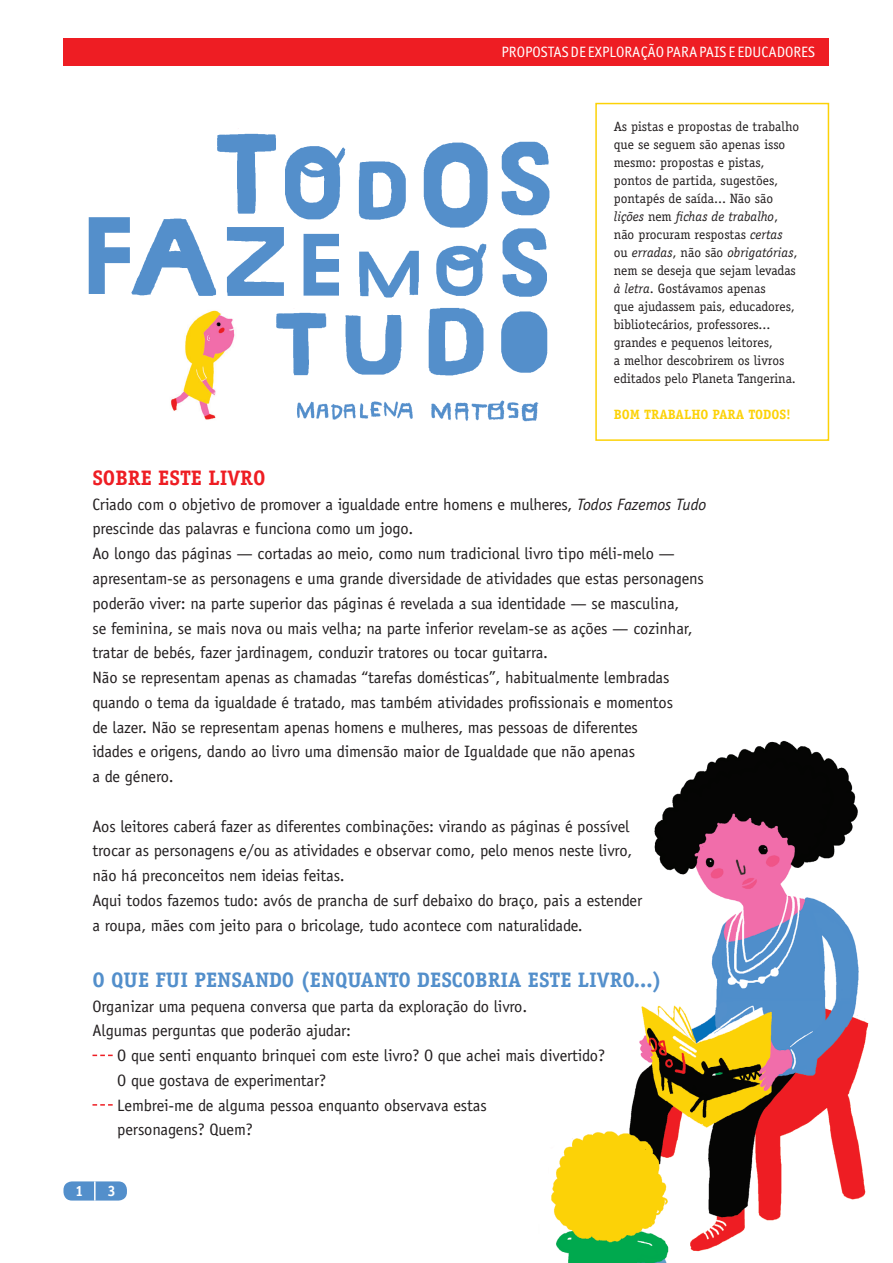
<style>
.page{position:relative;width:893px;height:1263px;background:#fff}
.page>*{position:absolute;margin:0;border:0;box-sizing:border-box;transform-origin:0 0}
.tit1{font:700 21px "Officina Serif";color:#538fcb}
.tit1-2{font:700 21px "Officina Serif";color:#ee1d23}
.texto{font:16.5px/24.8px "Officina Sans";letter-spacing:-.01em;color:#231f20}
.t1{font:15px "Officina Sans";color:#fff}
.t2{font:700 15px "Officina Serif";color:#fff}
.t3{font:13.5px/18px "Officina Serif";color:#231f20}
.t4{font:700 13.5px "Officina Serif";color:#fcd207}
.s1{font-style:italic}
</style>
<div class="page">
<div style="left:64px;top:38px;width:765px;height:28px;background:#ee1d23"></div>
<div style="left:63px;top:1181px;width:64px;height:19px;background:#538fcb;border-radius:9px"></div>
<svg style="left:94px;top:1181px;width:2px;height:19px"></svg>
<img style="left:551px;top:740px;width:318px;height:523px">
<svg style="left:92px;top:1054px;width:21px;height:2px"></svg>
<svg style="left:92px;top:1104px;width:21px;height:1px"></svg>
<div style="left:595px;top:103px;width:234px;height:338px;border:2px solid #fcd207"></div>
<img style="left:88px;top:133px;width:462px;height:289px">
<img style="left:163px;top:309px;width:94px;height:113px">
<p class="t1" style="left:501px;top:43px;width:315px">PROPOSTAS DE EXPLORAÇÃO PARA PAIS E EDUCADORES</p>
<p class="t3" style="left:614px;top:118px;width:187px">As pistas e propostas de trabalho que se seguem são apenas isso mesmo: propostas e pistas, pontos de partida, sugestões, pontapés de saída... Não são <span class="s1">lições</span> nem <span class="s1">fichas de trabalho</span>, não procuram respostas <span class="s1">certas </span>ou <span class="s1">erradas</span>, não são <span class="s1">obrigatórias</span>, nem se deseja que sejam levadas <span class="s1">à letra</span>. Gostávamos apenas<br>que ajudassem pais, educadores, bibliotecários, professores... grandes e pequenos leitores,<br>a melhor descobrirem os livros editados pelo Planeta Tangerina.</p>
<p class="t4" style="left:614px;top:406px;width:179px">BOM TRABALHO PARA TODOS!</p>
<p class="tit1-2" style="left:92px;top:465px;width:175px">SOBRE ESTE LIVRO</p>
<p class="texto" style="left:92px;top:492px;width:615px">Criado com o objetivo de promover a igualdade entre homens e mulheres, <span class="s1">Todos Fazemos Tudo </span>prescinde das palavras e funciona como um jogo.</p>
<p class="texto" style="left:92px;top:541px;width:613px">Ao longo das páginas — cortadas ao meio, como num tradicional livro tipo méli-melo — apresentam-se as personagens e uma grande diversidade de atividades que estas personagens poderão viver: na parte superior das páginas é revelada a sua identidade — se masculina,<br>se feminina, se mais nova ou mais velha; na parte inferior revelam-se as ações — cozinhar, tratar de bebés, fazer jardinagem, conduzir tratores ou tocar guitarra.</p>
<p class="texto" style="left:92px;top:665px;width:582px">Não se representam apenas as chamadas “tarefas domésticas”, habitualmente lembradas quando o tema da igualdade é tratado, mas também atividades profissionais e momentos</p>
<p class="texto" style="left:92px;top:714px;width:547px">de lazer. Não se representam apenas homens e mulheres, mas pessoas de diferentes idades e origens, dando ao livro uma dimensão maior de Igualdade que não apenas a de género.</p>
<p class="texto" style="left:92px;top:813px;width:551px">Aos leitores caberá fazer as diferentes combinações: virando as páginas é possível trocar as personagens e/ou as atividades e observar como, pelo menos neste livro, não há preconceitos nem ideias feitas.<br>Aqui todos fazemos tudo: avós de prancha de surf debaixo do braço, pais a estender a roupa, mães com jeito para o bricolage, tudo acontece com naturalidade.</p>
<p class="tit1" style="left:92px;top:966px;width:571px">O QUE FUI PENSANDO (ENQUANTO DESCOBRIA ESTE LIVRO...)</p>
<p class="texto" style="left:92px;top:993px;width:436px">Organizar uma pequena conversa que parta da exploração do livro.</p>
<p class="texto" style="left:92px;top:1018px;width:260px">Algumas perguntas que poderão ajudar:</p>
<p class="texto" style="left:117px;top:1043px;width:489px">O que senti enquanto brinquei com este livro? O que achei mais divertido?<br>O que gostava de experimentar?</p>
<p class="texto" style="left:117px;top:1092px;width:371px">Lembrei-me de alguma pessoa enquanto observava estas personagens? Quem?</p>
<p class="t2" style="left:75px;top:1182px;width:10px">1</p>
<p class="t2" style="left:108px;top:1182px;width:10px">3</p>
</div>
